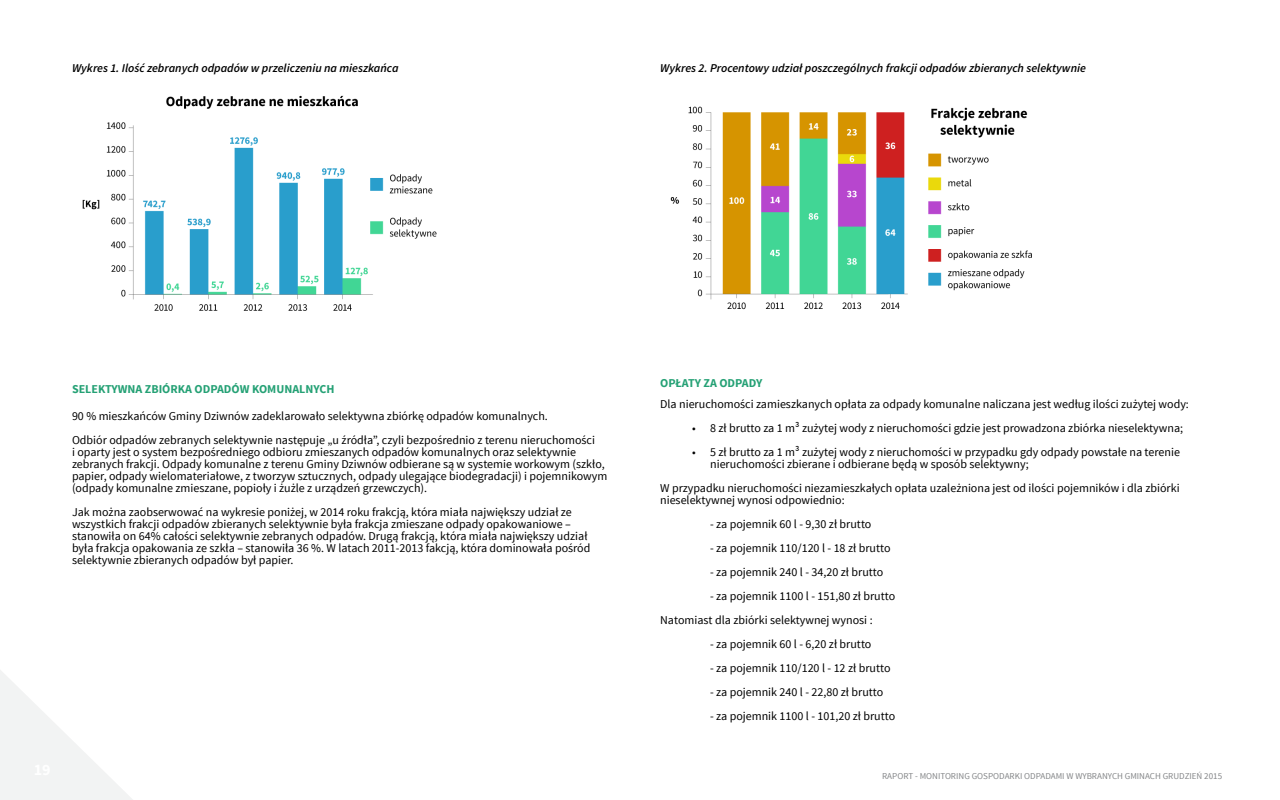
<style>
.page{position:relative;width:1280px;height:800px;background:#fff}
.page>*{position:absolute;margin:0;border:0;box-sizing:border-box;transform-origin:0 0}
.t1{font:12px/12px "Source Sans Pro";color:#000}
.t2{font:italic 600 12px "Source Sans Pro";color:#000}
.t3{font:700 12px "Source Sans Pro";color:#25a175}
.t4{font:9px "Source Sans Pro";color:#848688}
</style>
<div class="page">
<svg style="left:0;top:670px;width:133px;height:130px"></svg>
<img style="left:82px;top:95px;width:355px;height:216px">
<img style="left:670px;top:106px;width:362px;height:204px">
<p class="t2" style="left:72px;top:61px;width:328px">Wykres 1. Ilość zebranych odpadów w przeliczeniu na mieszkańca</p>
<p class="t2" style="left:660px;top:61px;width:427px">Wykres 2. Procentowy udział poszczególnych frakcji odpadów zbieranych selektywnie</p>
<p class="t3" style="left:72px;top:381px;width:264px">SELEKTYWNA ZBIÓRKA ODPADÓW KOMUNALNYCH</p>
<p class="t1" style="left:72px;top:404px;width:525px;line-height:24px">90 % mieszkańców Gminy Dziwnów zadeklarowało selektywna zbiórkę odpadów komunalnych.<br>Odbiór odpadów zebranych selektywnie następuje „u źródła”, czyli bezpośrednio z terenu nieruchomości</p>
<p class="t1" style="left:72px;top:446px;width:537px">i oparty jest o system bezpośredniego odbioru zmieszanych odpadów komunalnych oraz selektywnie zebranych frakcji. Odpady komunalne z terenu Gminy Dziwnów odbierane są w systemie workowym (szkło, papier, odpady wielomateriałowe, z tworzyw sztucznych, odpady ulegające biodegradacji) i pojemnikowym (odpady komunalne zmieszane, popioły i żużle z urządzeń grzewczych).</p>
<p class="t1" style="left:72px;top:506px;width:520px">Jak można zaobserwować na wykresie poniżej, w 2014 roku frakcją, która miała największy udział ze wszystkich frakcji odpadów zbieranych selektywnie była frakcja zmieszane odpady opakowaniowe – stanowiła on 64% całości selektywnie zebranych odpadów. Drugą frakcją, która miała największy udział była frakcja opakowania ze szkła – stanowiła 36 %. W latach 2011-2013 fakcją, która dominowała pośród selektywnie zbieranych odpadów był papier.</p>
<p class="t3" style="left:660px;top:375px;width:104px">OPŁATY ZA ODPADY</p>
<p class="t1" style="left:660px;top:398px;width:530px">Dla nieruchomości zamieszkanych opłata za odpady komunalne naliczana jest według ilości zużytej wody:</p>
<p class="t1" style="left:692px;top:422px;width:493px">• 8 zł brutto za 1 m³ zużytej wody z nieruchomości gdzie jest prowadzona zbiórka nieselektywna;</p>
<p class="t1" style="left:710px;top:446px;width:471px;text-indent:-18px">• 5 zł brutto za 1 m³ zużytej wody z nieruchomości w przypadku gdy odpady powstałe na terenie nieruchomości zbierane i odbierane będą w sposób selektywny;</p>
<p class="t1" style="left:660px;top:482px;width:521px">W przypadku nieruchomości niezamieszkałych opłata uzależniona jest od ilości pojemników i dla zbiórki nieselektywnej wynosi odpowiednio:</p>
<p class="t1" style="left:710px;top:518px;width:163px">- za pojemnik 60 l - 9,30 zł brutto</p>
<p class="t1" style="left:710px;top:542px;width:182px">- za pojemnik 110/120 l - 18 zł brutto</p>
<p class="t1" style="left:710px;top:566px;width:175px">- za pojemnik 240 l - 34,20 zł brutto</p>
<p class="t1" style="left:660px;top:584px;width:237px;line-height:24px;text-indent:50px">- za pojemnik 1100 l - 151,80 zł brutto<br>Natomiast dla zbiórki selektywnej wynosi :</p>
<p class="t1" style="left:710px;top:638px;width:163px">- za pojemnik 60 l - 6,20 zł brutto</p>
<p class="t1" style="left:710px;top:662px;width:182px">- za pojemnik 110/120 l - 12 zł brutto</p>
<p class="t1" style="left:710px;top:686px;width:175px">- za pojemnik 240 l - 22,80 zł brutto</p>
<p class="t1" style="left:710px;top:710px;width:187px">- za pojemnik 1100 l - 101,20 zł brutto</p>
<p class="t4" style="left:882px;top:771px;width:341px">RAPORT - MONITORING GOSPODARKI ODPADAMI W WYBRANYCH GMINACH GRUDZIEŃ 2015</p>
</div>
